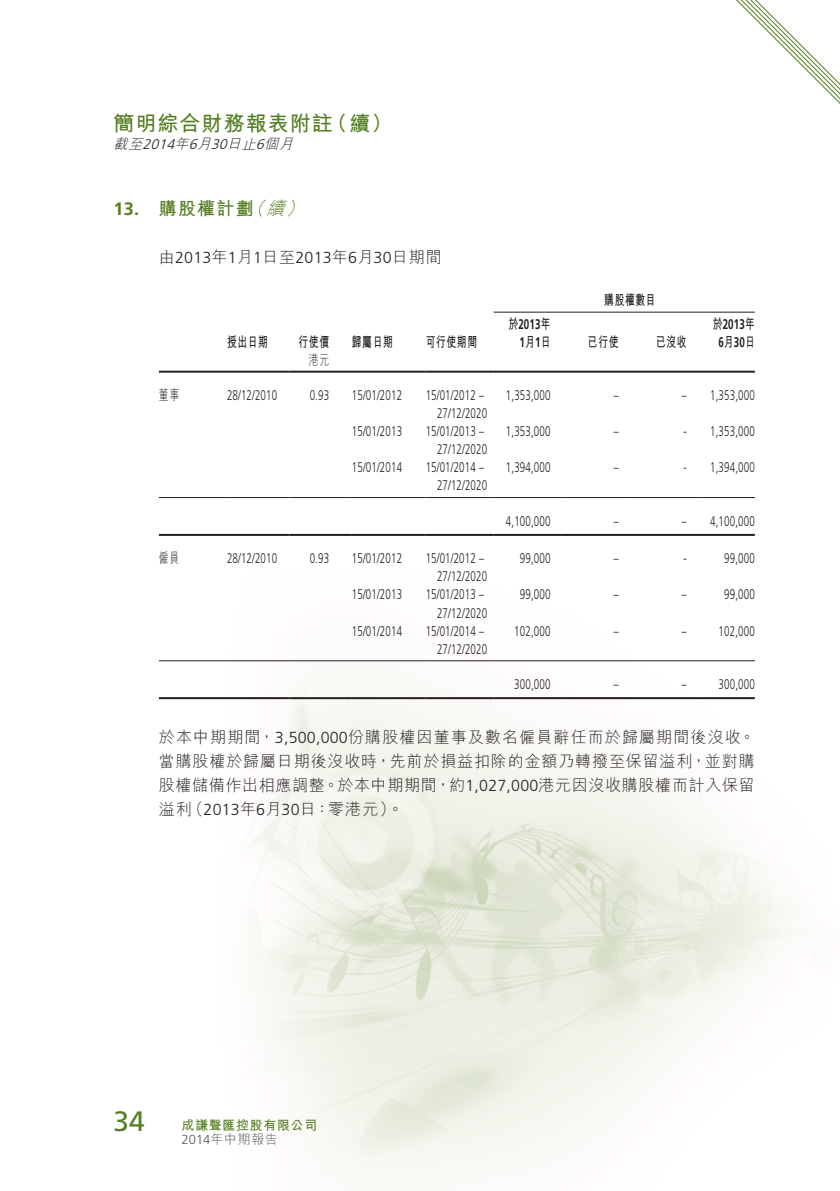
<style>
.page{position:relative;width:840px;height:1191px;background:#fff}
.page>*{position:absolute;margin:0;border:0;box-sizing:border-box;transform-origin:0 0}
.t1{font:28px "Frutiger LT Std";color:#537e22}
.t2{font:700 21px "M Hei HK";letter-spacing:.05em;color:#537e22}
.Heading_1{font:700 18px "M Hei HK";letter-spacing:.065em;color:#537e22}
.Body_Text{font:300 16px/24px "M Hei HK";letter-spacing:.04em;color:#231f20;text-align:justify}
.Body_Text-2{font:300 16px "Frutiger LT Std";letter-spacing:.015em;color:#231f20}
.Body_Text-3{font:300 14px/18px "Frutiger LT Std";letter-spacing:.015em;color:#231f20;text-align:right;scale:.7 1}
.Body_Text-4{font:700 14px "M Hei HK";letter-spacing:.065em;color:#231f20;scale:.7 1}
.Body_Text-5{font:700 14px "Frutiger LT Std";letter-spacing:.015em;color:#231f20;scale:.7 1}
.t3{font:italic 300 14px "M Hei HK";color:#231f20}
.Body_Text-6{font:300 14px "M Hei HK";color:#231f20;scale:.7 1}
.t4{font:700 13px/14px "M Hei HK";letter-spacing:.045em;color:#537e22}
.s1{font-family:"Frutiger LT Std"}
.s2{font-weight:300;font-style:italic}
.s3{font-family:"M Hei HK"}
.s4{font-family:"Frutiger LT Std";font-weight:300;color:#57585a}
.s5{font-weight:300;color:#57585a}
</style>
<div class="page">
<img style="left:170px;top:660px;width:627px;height:511px">
<svg style="left:736px;top:0;width:103px;height:103px"></svg>
<hr style="left:493px;top:312px;width:261px;height:1px;background:#231f20">
<hr style="left:159px;top:371px;width:68px;height:2px;background:#231f20">
<hr style="left:227px;top:371px;width:62px;height:2px;background:#231f20">
<hr style="left:289px;top:371px;width:62px;height:2px;background:#231f20">
<hr style="left:351px;top:371px;width:74px;height:2px;background:#231f20">
<hr style="left:425px;top:371px;width:68px;height:2px;background:#231f20">
<hr style="left:493px;top:371px;width:68px;height:2px;background:#231f20">
<hr style="left:561px;top:371px;width:68px;height:2px;background:#231f20">
<hr style="left:629px;top:371px;width:68px;height:2px;background:#231f20">
<hr style="left:697px;top:371px;width:57px;height:2px;background:#231f20">
<hr style="left:159px;top:497px;width:68px;height:1px;background:#231f20">
<hr style="left:227px;top:497px;width:62px;height:1px;background:#231f20">
<hr style="left:289px;top:497px;width:62px;height:1px;background:#231f20">
<hr style="left:351px;top:497px;width:74px;height:1px;background:#231f20">
<hr style="left:425px;top:497px;width:68px;height:1px;background:#231f20">
<hr style="left:493px;top:497px;width:68px;height:1px;background:#231f20">
<hr style="left:561px;top:497px;width:68px;height:1px;background:#231f20">
<hr style="left:629px;top:497px;width:68px;height:1px;background:#231f20">
<hr style="left:697px;top:497px;width:57px;height:1px;background:#231f20">
<hr style="left:159px;top:534px;width:68px;height:2px;background:#231f20">
<hr style="left:227px;top:534px;width:62px;height:2px;background:#231f20">
<hr style="left:289px;top:534px;width:62px;height:2px;background:#231f20">
<hr style="left:351px;top:534px;width:74px;height:2px;background:#231f20">
<hr style="left:425px;top:534px;width:68px;height:2px;background:#231f20">
<hr style="left:493px;top:534px;width:68px;height:2px;background:#231f20">
<hr style="left:561px;top:534px;width:68px;height:2px;background:#231f20">
<hr style="left:629px;top:534px;width:68px;height:2px;background:#231f20">
<hr style="left:697px;top:534px;width:57px;height:2px;background:#231f20">
<hr style="left:159px;top:660px;width:68px;height:1px;background:#231f20">
<hr style="left:227px;top:660px;width:62px;height:1px;background:#231f20">
<hr style="left:289px;top:660px;width:62px;height:1px;background:#231f20">
<hr style="left:351px;top:660px;width:74px;height:1px;background:#231f20">
<hr style="left:425px;top:660px;width:68px;height:1px;background:#231f20">
<hr style="left:493px;top:660px;width:68px;height:1px;background:#231f20">
<hr style="left:561px;top:660px;width:68px;height:1px;background:#231f20">
<hr style="left:629px;top:660px;width:68px;height:1px;background:#231f20">
<hr style="left:697px;top:660px;width:57px;height:1px;background:#231f20">
<hr style="left:159px;top:697px;width:68px;height:2px;background:#231f20">
<hr style="left:227px;top:697px;width:62px;height:2px;background:#231f20">
<hr style="left:289px;top:697px;width:62px;height:2px;background:#231f20">
<hr style="left:351px;top:697px;width:74px;height:2px;background:#231f20">
<hr style="left:425px;top:697px;width:68px;height:2px;background:#231f20">
<hr style="left:493px;top:697px;width:68px;height:2px;background:#231f20">
<hr style="left:561px;top:697px;width:68px;height:2px;background:#231f20">
<hr style="left:629px;top:697px;width:68px;height:2px;background:#231f20">
<hr style="left:697px;top:697px;width:57px;height:2px;background:#231f20">
<h2 class="t2" style="left:113px;top:108px;width:280px">簡明綜合財務報表附註（續）</h2>
<p class="t3" style="left:113px;top:137px;width:184px">截至<span class="s1">2014</span>年<span class="s1">6</span>月<span class="s1">30</span>日止<span class="s1">6</span>個月</p>
<p class="Heading_1" style="left:113px;top:195px;width:196px"><span class="s1">13.</span> 購股權計劃<span class="s2">（續）</span></p>
<p class="Body_Text-2" style="left:159px;top:248px;width:284px"><span class="s3">由</span>2013<span class="s3">年</span>1<span class="s3">月</span>1<span class="s3">日至</span>2013<span class="s3">年</span>6<span class="s3">月</span>30<span class="s3">日期間</span></p>
<p class="Body_Text-4" style="left:227px;top:331px;width:60px">授出日期</p>
<p class="Body_Text-4" style="left:298px;top:331px;width:45px">行使價</p>
<p class="Body_Text-4" style="left:351px;top:331px;width:60px">歸屬日期</p>
<p class="Body_Text-4" style="left:425px;top:331px;width:75px">可行使期間</p>
<p class="Body_Text-6" style="left:309px;top:352px;width:30px">港元</p>
<p class="Body_Text-4" style="left:604px;top:289px;width:75px">購股權數目</p>
<p class="Body_Text-5" style="left:508px;top:316px;width:62px"><span class="s3">於</span>2013<span class="s3">年</span></p>
<p class="Body_Text-5" style="left:519px;top:334px;width:46px">1<span class="s3">月</span>1<span class="s3">日</span></p>
<p class="Body_Text-4" style="left:587px;top:331px;width:45px">已行使</p>
<p class="Body_Text-4" style="left:655px;top:331px;width:45px">已沒收</p>
<p class="Body_Text-5" style="left:712px;top:316px;width:62px"><span class="s3">於</span>2013<span class="s3">年</span></p>
<p class="Body_Text-5" style="left:718px;top:334px;width:54px">6<span class="s3">月</span>30<span class="s3">日</span></p>
<p class="Body_Text-6" style="left:159px;top:388px;width:30px">董事</p>
<p class="Body_Text-3" style="left:227px;top:386px;width:73px">28/12/2010</p>
<p class="Body_Text-3" style="left:309px;top:386px;width:29px">0.93</p>
<p class="Body_Text-3" style="left:351px;top:386px;width:73px">15/01/2012</p>
<p class="Body_Text-3" style="left:425px;top:386px;width:89px">15/01/2012 –<br>27/12/2020</p>
<p class="Body_Text-3" style="left:505px;top:386px;width:65px">1,353,000</p>
<p class="Body_Text-3" style="left:613px;top:386px;width:9px">–</p>
<p class="Body_Text-3" style="left:681px;top:386px;width:9px">–</p>
<p class="Body_Text-3" style="left:709px;top:386px;width:65px">1,353,000</p>
<p class="Body_Text-3" style="left:351px;top:422px;width:73px">15/01/2013</p>
<p class="Body_Text-3" style="left:425px;top:422px;width:89px">15/01/2013 –<br>27/12/2020</p>
<p class="Body_Text-3" style="left:505px;top:422px;width:65px">1,353,000</p>
<p class="Body_Text-3" style="left:613px;top:422px;width:9px">–</p>
<p class="Body_Text-3" style="left:683px;top:422px;width:6px">-</p>
<p class="Body_Text-3" style="left:709px;top:422px;width:65px">1,353,000</p>
<p class="Body_Text-3" style="left:351px;top:458px;width:73px">15/01/2014</p>
<p class="Body_Text-3" style="left:425px;top:458px;width:89px">15/01/2014 –<br>27/12/2020</p>
<p class="Body_Text-3" style="left:505px;top:458px;width:65px">1,394,000</p>
<p class="Body_Text-3" style="left:613px;top:458px;width:9px">–</p>
<p class="Body_Text-3" style="left:683px;top:458px;width:6px">-</p>
<p class="Body_Text-3" style="left:709px;top:458px;width:65px">1,394,000</p>
<p class="Body_Text-3" style="left:505px;top:512px;width:65px">4,100,000</p>
<p class="Body_Text-3" style="left:613px;top:512px;width:9px">–</p>
<p class="Body_Text-3" style="left:681px;top:512px;width:9px">–</p>
<p class="Body_Text-3" style="left:709px;top:512px;width:65px">4,100,000</p>
<p class="Body_Text-6" style="left:159px;top:551px;width:30px">僱員</p>
<p class="Body_Text-3" style="left:227px;top:550px;width:73px">28/12/2010</p>
<p class="Body_Text-3" style="left:309px;top:550px;width:29px">0.93</p>
<p class="Body_Text-3" style="left:351px;top:550px;width:73px">15/01/2012</p>
<p class="Body_Text-3" style="left:425px;top:550px;width:89px">15/01/2012 –<br>27/12/2020</p>
<p class="Body_Text-3" style="left:519px;top:550px;width:45px">99,000</p>
<p class="Body_Text-3" style="left:613px;top:550px;width:9px">–</p>
<p class="Body_Text-3" style="left:683px;top:550px;width:6px">-</p>
<p class="Body_Text-3" style="left:723px;top:550px;width:45px">99,000</p>
<p class="Body_Text-3" style="left:351px;top:586px;width:73px">15/01/2013</p>
<p class="Body_Text-3" style="left:425px;top:586px;width:89px">15/01/2013 –<br>27/12/2020</p>
<p class="Body_Text-3" style="left:519px;top:586px;width:45px">99,000</p>
<p class="Body_Text-3" style="left:613px;top:586px;width:9px">–</p>
<p class="Body_Text-3" style="left:681px;top:586px;width:9px">–</p>
<p class="Body_Text-3" style="left:723px;top:586px;width:45px">99,000</p>
<p class="Body_Text-3" style="left:351px;top:622px;width:73px">15/01/2014</p>
<p class="Body_Text-3" style="left:425px;top:622px;width:89px">15/01/2014 –<br>27/12/2020</p>
<p class="Body_Text-3" style="left:514px;top:622px;width:53px">102,000</p>
<p class="Body_Text-3" style="left:613px;top:622px;width:9px">–</p>
<p class="Body_Text-3" style="left:681px;top:622px;width:9px">–</p>
<p class="Body_Text-3" style="left:718px;top:622px;width:53px">102,000</p>
<p class="Body_Text-3" style="left:514px;top:675px;width:53px">300,000</p>
<p class="Body_Text-3" style="left:613px;top:675px;width:9px">–</p>
<p class="Body_Text-3" style="left:681px;top:675px;width:9px">–</p>
<p class="Body_Text-3" style="left:718px;top:675px;width:53px">300,000</p>
<p class="Body_Text" style="left:159px;top:725px;width:597px">於本中期期間，<span class="s1">3,500,000</span>份購股權因董事及數名僱員辭任而於歸屬期間後沒收。當購股權於歸屬日期後沒收時，先前於損益扣除的金額乃轉撥至保留溢利，並對購股權儲備作出相應調整。於本中期期間，約<span class="s1">1,027,000</span>港元因沒收購股權而計入保留溢利（<span class="s1">2013</span>年<span class="s1">6</span>月<span class="s1">30</span>日：零港元）。</p>
<h1 class="t1" style="left:113px;top:1105px;width:33px">34</h1>
<p class="t4" style="left:181px;top:1117px;width:137px">成謙聲匯控股有限公司<br><span class="s4">2014</span><span class="s5">年中期報告</span></p>
</div>
